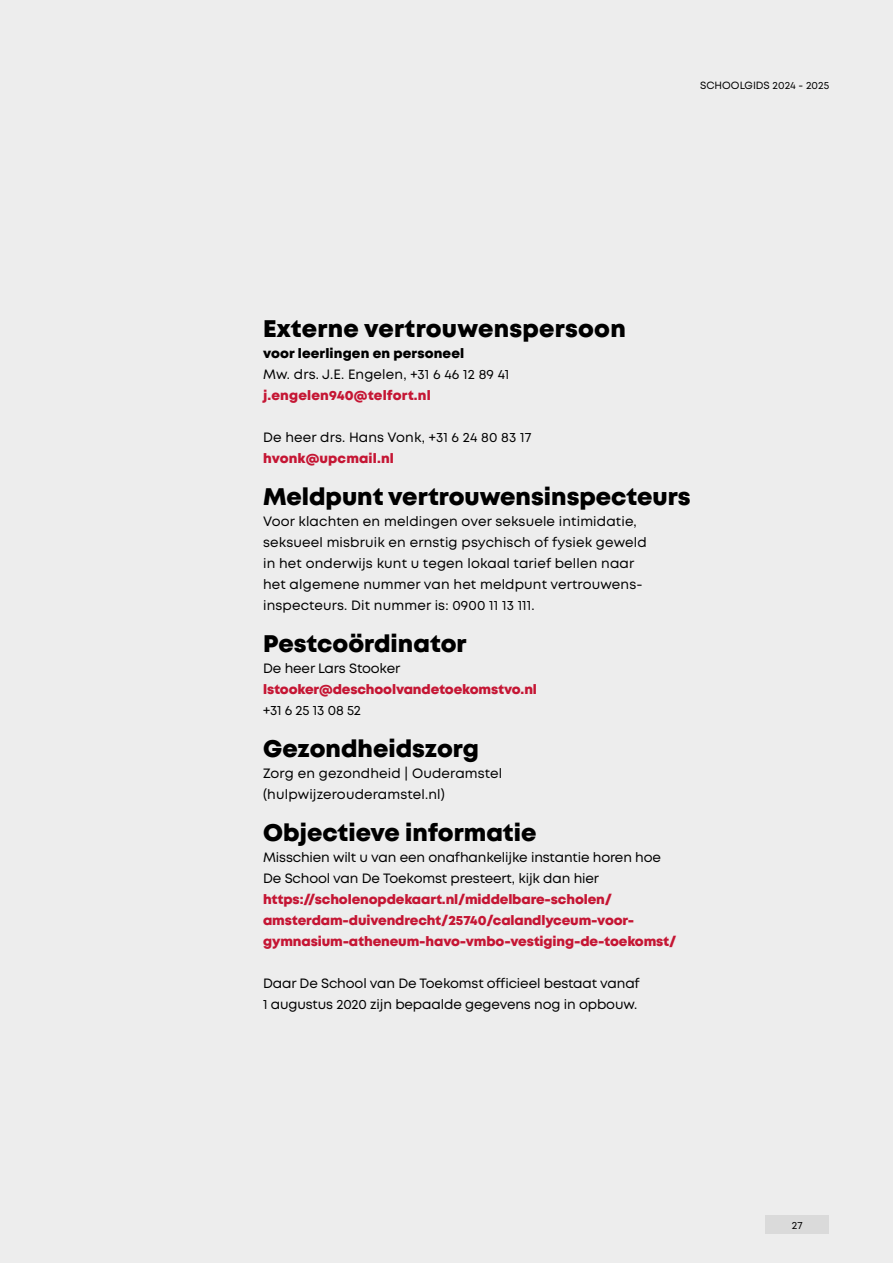
<style>
.page{position:relative;width:893px;height:1263px;background:#ededed}
.page>*{position:absolute;margin:0;border:0;box-sizing:border-box;transform-origin:0 0}
.t1{font:800 24px "Mont";color:#000}
.t2{font:13.5px/21px "Mont";letter-spacing:.005em;color:#000}
.t3{font:800 13.5px/21px "Mont";letter-spacing:-.01em;color:#c51634}
.t4{font:800 13.5px "Mont";letter-spacing:.01em;color:#c51634}
.t5{font:800 13.5px "Mont";letter-spacing:.01em;color:#000}
.t6{font:10.5px "Mont";color:#000}
</style>
<div class="page">
<div style="left:765px;top:1216px;width:64px;height:18px;background:#dadada"></div>
<p class="t6" style="left:700px;top:78px;width:130px">SCHOOLGIDS 2024 - 2025</p>
<h1 class="t1" style="left:263px;top:313px;width:364px">Externe vertrouwenspersoon</h1>
<p class="t5" style="left:263px;top:344px;width:203px">voor leerlingen en personeel</p>
<p class="t2" style="left:263px;top:364px;width:248px">Mw. drs. J.E. Engelen, +31 6 46 12 89 41</p>
<p class="t4" style="left:263px;top:386px;width:169px">j.engelen940@telfort.nl</p>
<p class="t2" style="left:263px;top:427px;width:270px">De heer drs. Hans Vonk, +31 6 24 80 83 17</p>
<p class="t4" style="left:263px;top:449px;width:132px">hvonk@upcmail.nl</p>
<h1 class="t1" style="left:263px;top:481px;width:429px">Meldpunt vertrouwensinspecteurs</h1>
<p class="t2" style="left:263px;top:511px;width:385px">Voor klachten en meldingen over seksuele intimidatie, seksueel misbruik en ernstig psychisch of fysiek geweld in het onderwijs kunt u tegen lokaal tarief bellen naar het algemene nummer van het meldpunt vertrouwens&shy;inspecteurs. Dit nummer is: 0900 11 13 111.</p>
<h1 class="t1" style="left:263px;top:628px;width:205px">Pestcoördinator</h1>
<p class="t2" style="left:263px;top:658px;width:139px">De heer Lars Stooker</p>
<p class="t3" style="left:263px;top:679px;width:275px">lstooker@deschoolvandetoekomstvo.nl</p>
<p class="t2" style="left:263px;top:700px;width:99px">+31 6 25 13 08 52</p>
<h1 class="t1" style="left:263px;top:733px;width:218px">Gezondheidszorg</h1>
<p class="t2" style="left:263px;top:763px;width:241px">Zorg en gezondheid | Ouderamstel (hulpwijzerouderamstel.nl)</p>
<h1 class="t1" style="left:263px;top:817px;width:275px">Objectieve informatie</h1>
<p class="t2" style="left:263px;top:847px;width:399px">Misschien wilt u van een onafhankelijke instantie horen hoe<br>De School van De Toekomst presteert, kijk dan hier</p>
<p class="t3" style="left:263px;top:889px;width:415px">https://scholenopdekaart.nl/middelbare-scholen/ amsterdam-duivendrecht/25740/calandlyceum-voor&shy;gymnasium-atheneum-havo-vmbo-vestiging-de-toekomst/</p>
<p class="t2" style="left:263px;top:973px;width:378px">Daar De School van De Toekomst officieel bestaat vanaf<br>1 augustus 2020 zijn bepaalde gegevens nog in opbouw.</p>
<p class="t6" style="left:792px;top:1218px;width:12px">27</p>
</div>
